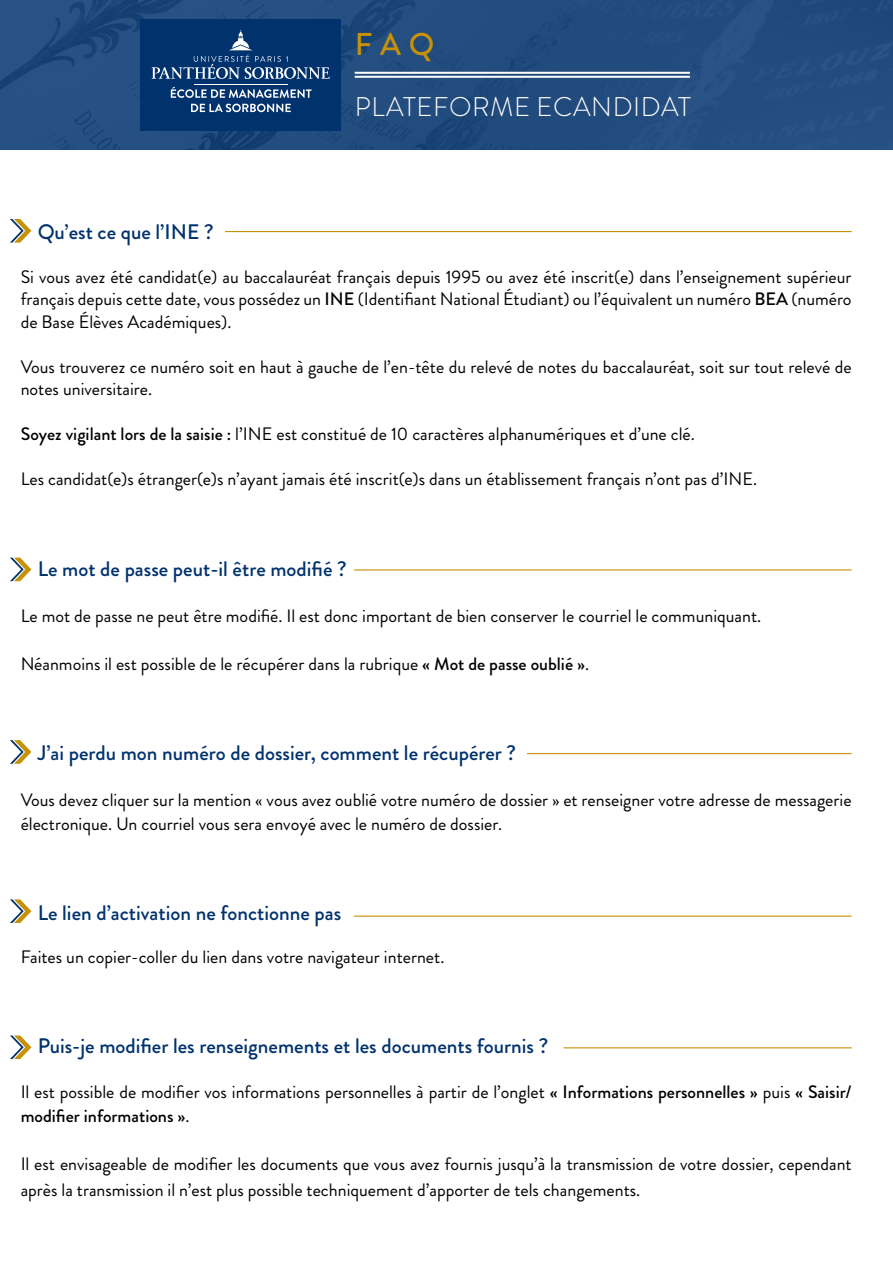
<style>
.page{position:relative;width:893px;height:1263px;background:#fff}
.page>*{position:absolute;margin:0;border:0;box-sizing:border-box;transform-origin:0 0}
.t1{font:500 31.5px "Brandon Grotesque";color:#c89108}
.t2{font:300 27px "Brandon Grotesque";letter-spacing:.02em;color:#fff}
.t3{font:500 21px "Brandon Grotesque";color:#00326e}
.t4{font:18px/22.5px "Brandon Grotesque";color:#000}
.s1{font-weight:500}
</style>
<div class="page">
<div style="left:0;top:0;width:893px;height:150px;background:#234d7e"></div>
<svg style="left:10px;top:219px;width:21px;height:24px"></svg>
<svg style="left:10px;top:558px;width:21px;height:23px"></svg>
<svg style="left:10px;top:740px;width:21px;height:24px"></svg>
<svg style="left:10px;top:899px;width:21px;height:24px"></svg>
<svg style="left:10px;top:1035px;width:21px;height:24px"></svg>
<hr style="left:225px;top:231px;width:627px;height:1px;background:#c89108">
<hr style="left:354px;top:569px;width:498px;height:1px;background:#c89108">
<hr style="left:527px;top:753px;width:325px;height:1px;background:#c89108">
<hr style="left:354px;top:915px;width:498px;height:2px;background:#c89108">
<hr style="left:564px;top:1047px;width:288px;height:1px;background:#c89108">
<hr style="left:355px;top:72px;width:335px;height:2px;background:#fff">
<hr style="left:355px;top:76px;width:335px;height:2px;background:#fff">
<div style="left:140px;top:19px;width:201px;height:112px;background:#00326e"></div>
<svg style="left:171px;top:87px;width:140px;height:11px"></svg>
<svg style="left:191px;top:104px;width:100px;height:8px"></svg>
<hr style="left:194px;top:84px;width:94px;height:1px;background:#fff">
<svg style="left:152px;top:30px;width:178px;height:49px"></svg>
<h1 class="t1" style="left:355px;top:23px;width:81px">F A Q</h1>
<h2 class="t2" style="left:355px;top:89px;width:337px">PLATEFORME ECANDIDAT</h2>
<p class="t3" style="left:38px;top:217px;width:177px">Qu’est ce que l’INE ?</p>
<p class="t4" style="left:21px;top:265px;width:832px;text-align:justify">Si vous avez été candidat(e) au baccalauréat français depuis 1995 ou avez été inscrit(e) dans l’enseignement supérieur français depuis cette date, vous possédez un <span class="s1">INE</span> (Identifiant National Étudiant) ou l’équivalent un numéro <span class="s1">BEA</span> (numéro de Base Élèves Académiques).</p>
<p class="t4" style="left:21px;top:355px;width:832px">Vous trouverez ce numéro soit en haut à gauche de l’en-tête du relevé de notes du baccalauréat, soit sur tout relevé de notes universitaire.</p>
<p class="t4" style="left:21px;top:423px;width:676px"><span class="s1">Soyez vigilant lors de la saisie :</span> l’INE est constitué de 10 caractères alphanumériques et d’une clé.</p>
<p class="t4" style="left:21px;top:468px;width:738px">Les candidat(e)s étranger(e)s n’ayant jamais été inscrit(e)s dans un établissement français n’ont pas d’INE.</p>
<p class="t3" style="left:38px;top:555px;width:310px">Le mot de passe peut-il être modifié ?</p>
<p class="t4" style="left:21px;top:605px;width:742px">Le mot de passe ne peut être modifié. Il est donc important de bien conserver le courriel le communiquant.</p>
<p class="t4" style="left:21px;top:653px;width:570px">Néanmoins il est possible de le récupérer dans la rubrique <span class="s1">« Mot de passe oublié »</span>.</p>
<p class="t3" style="left:38px;top:738px;width:480px">J’ai perdu mon numéro de dossier, comment le récupérer ?</p>
<p class="t4" style="left:21px;top:788px;width:832px;line-height:24px">Vous devez cliquer sur la mention « vous avez oublié votre numéro de dossier » et renseigner votre adresse de messagerie électronique. Un courriel vous sera envoyé avec le numéro de dossier.</p>
<p class="t3" style="left:38px;top:898px;width:305px">Le lien d’activation ne fonctionne pas</p>
<p class="t4" style="left:21px;top:946px;width:425px">Faites un copier-coller du lien dans votre navigateur internet.</p>
<p class="t3" style="left:38px;top:1031px;width:512px">Puis-je modifier les renseignements et les documents fournis ?</p>
<p class="t4" style="left:21px;top:1080px;width:832px;line-height:24px">Il est possible de modifier vos informations personnelles à partir de l’onglet <span class="s1">« Informations personnelles »</span> puis <span class="s1">« Saisir/ modifier informations »</span>.</p>
<p class="t4" style="left:21px;top:1152px;width:833px;line-height:25.2px">Il est envisageable de modifier les documents que vous avez fournis jusqu’à la transmission de votre dossier, cependant après la transmission il n’est plus possible techniquement d’apporter de tels changements.</p>
</div>
